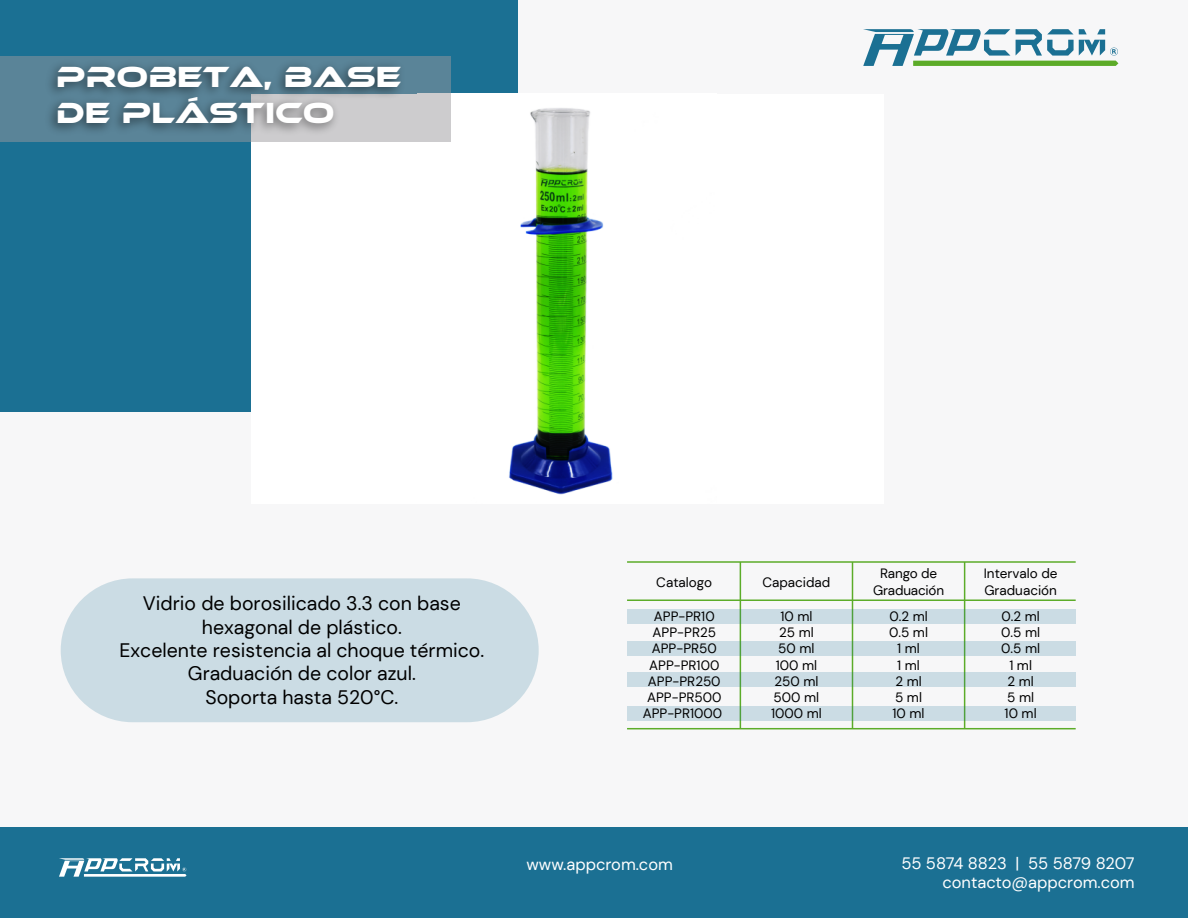
<style>
.page{position:relative;width:1188px;height:918px;background:#f7f7f8}
.page>*{position:absolute;margin:0;border:0;box-sizing:border-box;transform-origin:0 0}
.t1{font:30px/36px "Ethnocentric Rg";color:#fff}
.t2{font:19.5px/23.4px "DM Sans";color:#000;text-align:center}
.t3{font:16.5px/19.8px "DM Sans";color:#fff;text-align:right}
.t4{font:13.5px/16.2px "DM Sans";color:#000;text-align:center}
</style>
<div class="page">
<div style="left:0;top:0;width:518px;height:412px;background:#1b7093"></div>
<div style="left:0;top:828px;width:1188px;height:90px;background:#1b7093"></div>
<svg style="left:863px;top:29px;width:255px;height:37px"></svg>
<svg style="left:59px;top:858px;width:128px;height:19px"></svg>
<hr style="left:627px;top:600px;width:449px;height:1px;background:#5cac29">
<hr style="left:627px;top:728px;width:449px;height:1px;background:#5cac29">
<hr style="left:627px;top:561px;width:449px;height:2px;background:#5cac29">
<hr style="left:964px;top:562px;width:1px;height:167px;background:#5cac29">
<hr style="left:852px;top:562px;width:1px;height:167px;background:#5cac29">
<hr style="left:740px;top:562px;width:1px;height:167px;background:#5cac29">
<div style="left:627px;top:609px;width:449px;height:15px;background:#cbdce4"></div>
<div style="left:627px;top:642px;width:449px;height:14px;background:#cbdce4"></div>
<div style="left:627px;top:673px;width:449px;height:14px;background:#cbdce4"></div>
<div style="left:627px;top:706px;width:449px;height:15px;background:#cbdce4"></div>
<div style="left:61px;top:578px;width:478px;height:144px;background:#cbdce4;border-radius:72px"></div>
<div style="left:251px;top:94px;width:632px;height:409px;background:#fff"></div>
<img style="left:417px;top:94px;width:196px;height:401px">
<svg style="left:0;top:56px;width:450px;height:85px;background:#7998a7"></svg>
<img style="left:39px;top:56px;width:373px;height:86px">
<h1 class="t1" style="left:56px;top:59px;width:346px">PROBETA, BASE<br>DE PLÁSTICO</h1>
<h2 class="t2" style="left:120px;top:592px;width:366px">Vidrio de borosilicado 3.3 con base hexagonal de plástico.<br>Excelente resistencia al choque térmico.<br>Graduación de color azul.<br>Soporta hasta 520°C.</h2>
<p class="t4" style="left:656px;top:574px;width:57px">Catalogo</p>
<p class="t4" style="left:762px;top:574px;width:69px">Capacidad</p>
<p class="t4" style="left:873px;top:566px;width:72px">Rango de<br>Graduación</p>
<p class="t4" style="left:984px;top:566px;width:75px;text-align:left">Intervalo de<br>Graduación</p>
<p class="t4" style="left:643px;top:608px;width:81px">APP-PR10<br>APP-PR25<br>APP-PR50<br>APP-PR100<br>APP-PR250<br>APP-PR500<br>APP-PR1000</p>
<p class="t4" style="left:771px;top:608px;width:52px">10 ml<br>25 ml<br>50 ml<br>100 ml<br>250 ml<br>500 ml<br>1000 ml</p>
<p class="t4" style="left:889px;top:608px;width:40px">0.2 ml<br>0.5 ml<br>1 ml<br>1 ml<br>2 ml<br>5 ml<br>10 ml</p>
<p class="t4" style="left:1001px;top:608px;width:40px">0.2 ml<br>0.5 ml<br>0.5 ml<br>1 ml<br>2 ml<br>5 ml<br>10 ml</p>
<p class="t3" style="left:526px;top:854px;width:148px">www.appcrom.com</p>
<p class="t3" style="left:901px;top:853px;width:235px">55 5874 8823 | 55 5879 8207 contacto@appcrom.com</p>
</div>
